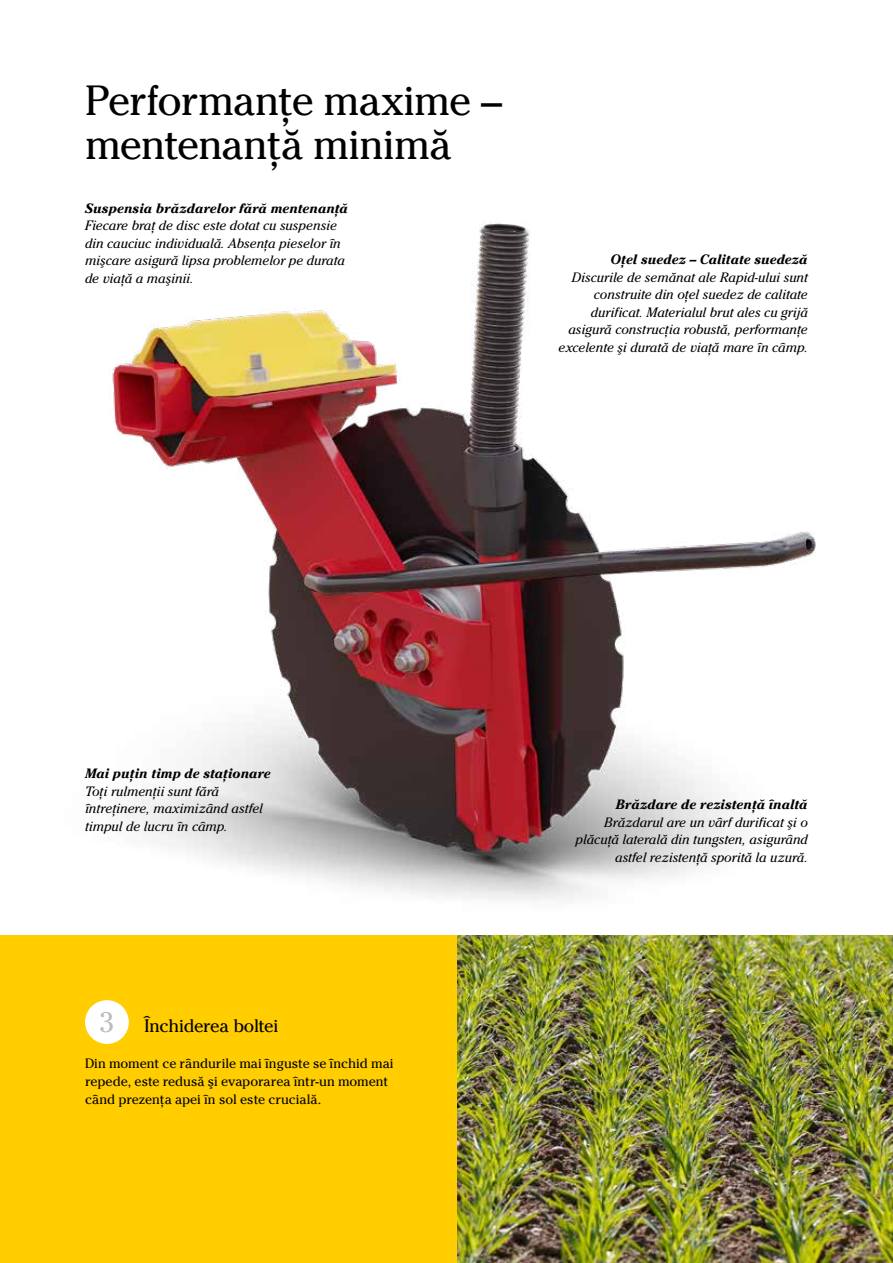
<style>
.page{position:relative;width:893px;height:1263px;background:#fff}
.page>*{position:absolute;margin:0;border:0;box-sizing:border-box;transform-origin:0 0}
.t1{font:42px/44.5px "Cheltenham EC";letter-spacing:-.02em;color:#000}
.t2{font:28.05px "Cheltenham";color:#bbbdbd}
.t3{font:18px "Cheltenham EC";letter-spacing:-.02em;color:#000}
.t4{font:italic 13.5px/17.5px "Cheltenham EC";letter-spacing:-.005em;color:#000}
.t5{font:13.5px/17.5px "Cheltenham EC";letter-spacing:-.005em;color:#000}
.t6{font:italic 700 13.5px "Cheltenham EC";letter-spacing:-.01em;color:#000}
</style>
<div class="page">
<img style="left:112px;top:221px;width:704px;height:680px">
<div style="left:0;top:935px;width:457px;height:328px;background:#ffcd00"></div>
<img style="left:457px;top:935px;width:436px;height:328px">
<div style="left:86px;top:1001px;width:42px;height:42px;background:#fff;border-radius:50%"></div>
<div style="left:85px;top:1000px;width:44px;height:44px;border:2px solid #fff;border-radius:50%"></div>
<h1 class="t1" style="left:85px;top:78px;width:419px">Performanţe maxime – mentenanţă minimă</h1>
<p class="t6" style="left:85px;top:200px;width:265px">Suspensia brăzdarelor fără mentenanţă</p>
<p class="t4" style="left:85px;top:217px;width:262px">Fiecare braţ de disc este dotat cu suspensie din cauciuc individuală. Absenţa pieselor în mişcare asigură lipsa problemelor pe durata de viaţă a maşinii.</p>
<p class="t6" style="left:610px;top:252px;width:199px">Oţel suedez – Calitate suedeză</p>
<p class="t4" style="left:558px;top:268px;width:251px;text-align:right">Discurile de semănat ale Rapid-ului sunt construite din oţel suedez de calitate durificat. Materialul brut ales cu grijă asigură construcţia robustă, performanţe excelente şi durată de viaţă mare în câmp.</p>
<p class="t6" style="left:85px;top:765px;width:187px">Mai puţin timp de staţionare</p>
<p class="t4" style="left:85px;top:782px;width:179px">Toţi rulmenţii sunt fără întreţinere, maximizând astfel timpul de lucru în câmp.</p>
<h2 class="t2" style="left:99px;top:1006px;width:16px">3</h2>
<h3 class="t3" style="left:145px;top:1014px;width:135px">Închiderea boltei</h3>
<p class="t5" style="left:85px;top:1055px;width:310px">Din moment ce rândurile mai înguste se închid mai repede, este redusă şi evaporarea într-un moment când prezenţa apei în sol este crucială.</p>
<p class="t6" style="left:616px;top:796px;width:193px">Brăzdare de rezistenţă înaltă</p>
<p class="t4" style="left:576px;top:813px;width:234px;text-align:right">Brăzdarul are un vârf durificat şi o plăcuţă laterală din tungsten, asigurând astfel rezistenţă sporită la uzură.</p>
</div>
